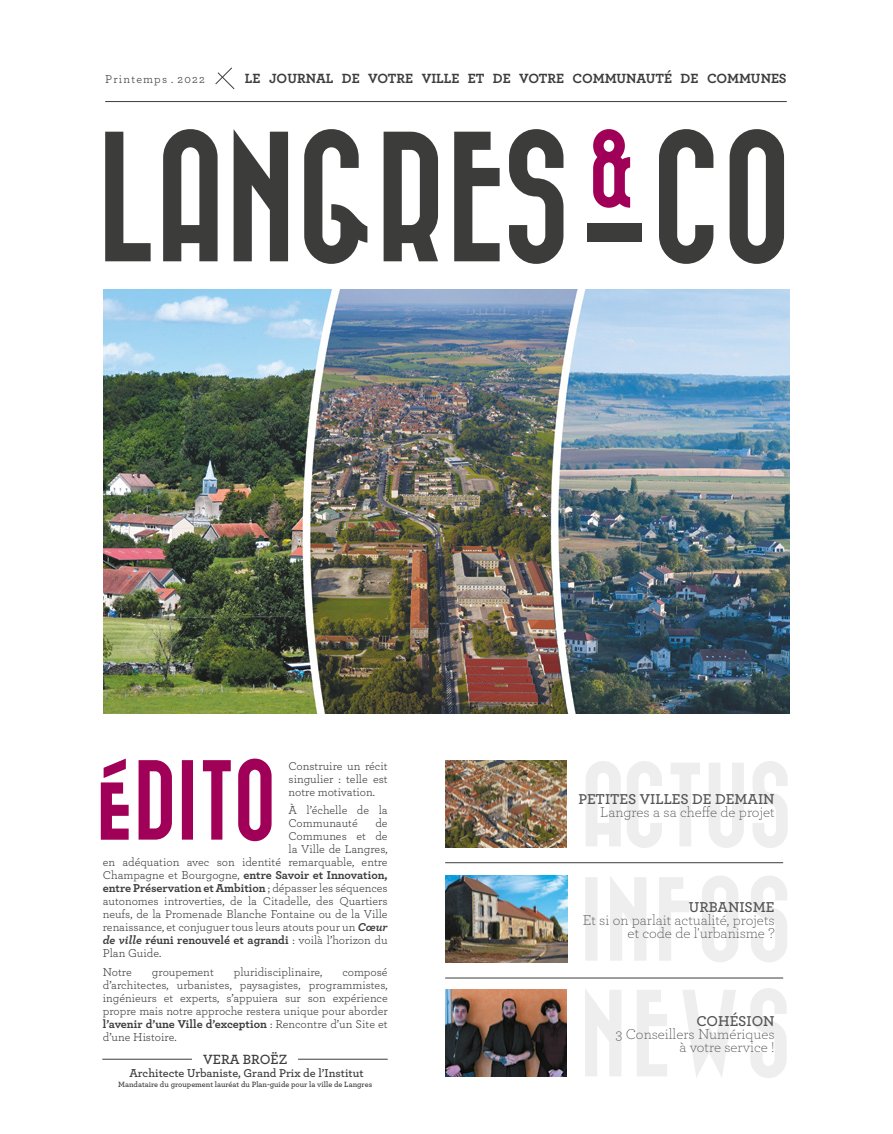
<style>
.page{position:relative;width:893px;height:1134px;background:#fff}
.page>*{position:absolute;margin:0;border:0;box-sizing:border-box;transform-origin:0 0}
.t1{font:300 15px/13px "Archer";color:#555454;text-align:right}
.t2{font:600 15px "Archer";color:#555454}
.t3{font:700 14px "Archer";color:#3c3c3b}
.t4{font:600 14px "Archer";color:#3c3c3b}
.t5{font:12px/13px "Archer";color:#3c3c3b;text-align:justify}
.t6{font:700 12px "Archer";color:#3c3c3b}
.t7{font:600 12px "Archer";color:#3c3c3b}
.t8{font:12px "Archer";letter-spacing:.1em;color:#3c3c3b}
.t9{font:600 8px "Archer";color:#3c3c3b}
.s1{font-weight:400}
.s2{font-weight:700;font-style:italic}
.s3{font-style:italic}
.s4{font-weight:700}
</style>
<div class="page">
<svg style="left:659px;top:129px;width:125px;height:135px"></svg>
<svg style="left:593px;top:129px;width:37px;height:79px"></svg>
<svg style="left:105px;top:129px;width:458px;height:135px"></svg>
<div style="left:587px;top:224px;width:55px;height:18px;background:#3c3c3b"></div>
<hr style="left:105px;top:101px;width:682px;height:1px;background:#3c3c3b">
<svg style="left:215px;top:67px;width:20px;height:23px"></svg>
<svg style="left:101px;top:758px;width:171px;height:83px"></svg>
<img style="left:445px;top:875px;width:123px;height:87px">
<img style="left:445px;top:761px;width:122px;height:87px">
<img style="left:445px;top:990px;width:122px;height:87px">
<svg style="left:585px;top:876px;width:202px;height:86px"></svg>
<img style="left:103px;top:289px;width:687px;height:424px">
<hr style="left:102px;top:1059px;width:90px;height:1px;background:#3c3c3b">
<hr style="left:298px;top:1059px;width:90px;height:1px;background:#3c3c3b">
<hr style="left:445px;top:862px;width:338px;height:1px;background:#3c3c3b">
<hr style="left:445px;top:977px;width:338px;height:1px;background:#3c3c3b">
<svg style="left:586px;top:761px;width:202px;height:87px"></svg>
<svg style="left:585px;top:988px;width:202px;height:90px"></svg>
<p class="t8" style="left:105px;top:70px;width:101px">Printemps . 2022</p>
<p class="t3" style="left:245px;top:68px;width:543px">le journal de votre ville et de votre communauté de communes</p>
<p class="t5" style="left:289px;top:758px;width:101px">Construire un récit singulier : telle est notre motivation.</p>
<p class="t5" style="left:289px;top:803px;width:101px">À l’échelle de la<br>Communauté</p>
<p class="t5" style="left:375px;top:816px;width:14px">de</p>
<p class="t5" style="left:289px;top:829px;width:101px">Communes et de</p>
<p class="t5" style="left:289px;top:842px;width:101px">la Ville de Langres,</p>
<p class="t5" style="left:103px;top:855px;width:286px">en adéquation avec son identité remarquable, entre</p>
<p class="t6" style="left:103px;top:866px;width:286px"><span class="s1">Champagne et Bourgogne,</span> entre Savoir et Innovation,</p>
<p class="t6" style="left:103px;top:879px;width:286px">entre Préservation et Ambition <span class="s1">; dépasser les séquences</span></p>
<p class="t5" style="left:103px;top:894px;width:286px">autonomes introverties, de la Citadelle, des Quartiers</p>
<p class="t5" style="left:103px;top:907px;width:286px">neufs, de la Promenade Blanche Fontaine ou de la Ville</p>
<p class="t5" style="left:103px;top:920px;width:286px">renaissance, et conjuguer tous leurs atouts pour un <span class="s2">Cœur</span></p>
<p class="t6" style="left:103px;top:931px;width:286px"><span class="s3">de ville</span> réuni renouvelé et agrandi <span class="s1">: voilà l’horizon du</span></p>
<p class="t5" style="left:103px;top:946px;width:60px">Plan Guide.</p>
<p class="t5" style="left:103px;top:965px;width:31px">Notre</p>
<p class="t5" style="left:152px;top:965px;width:63px">groupement</p>
<p class="t5" style="left:234px;top:965px;width:90px">pluridisciplinaire,</p>
<p class="t5" style="left:103px;top:965px;width:286px;text-indent:240px">composé d’architectes, urbanistes, paysagistes, programmistes, ingénieurs et experts, s’appuiera sur son expérience propre mais notre approche restera unique pour aborder <span class="s4">l’avenir d’une Ville d’exception</span> : Rencontre d’un Site et d’une Histoire.</p>
<p class="t4" style="left:203px;top:1048px;width:86px">Vera Broëz</p>
<p class="t7" style="left:130px;top:1064px;width:236px">Architecte Urbaniste, Grand Prix de l’Institut</p>
<p class="t9" style="left:118px;top:1078px;width:255px">Mandataire du groupement lauréat du Plan-guide pour la ville de Langres</p>
<p class="t2" style="left:578px;top:788px;width:196px">PETITES VILLES DE DEMAIN</p>
<p class="t1" style="left:600px;top:805px;width:176px">Langres a sa cheffe de projet</p>
<p class="t2" style="left:689px;top:896px;width:87px">Urbanisme</p>
<p class="t1" style="left:583px;top:913px;width:193px">Et si on parlait actualité, projets et code de l'urbanisme ?</p>
<p class="t2" style="left:696px;top:1010px;width:80px">Cohésion</p>
<p class="t1" style="left:615px;top:1027px;width:161px">3 Conseillers Numériques à votre service !</p>
</div>
